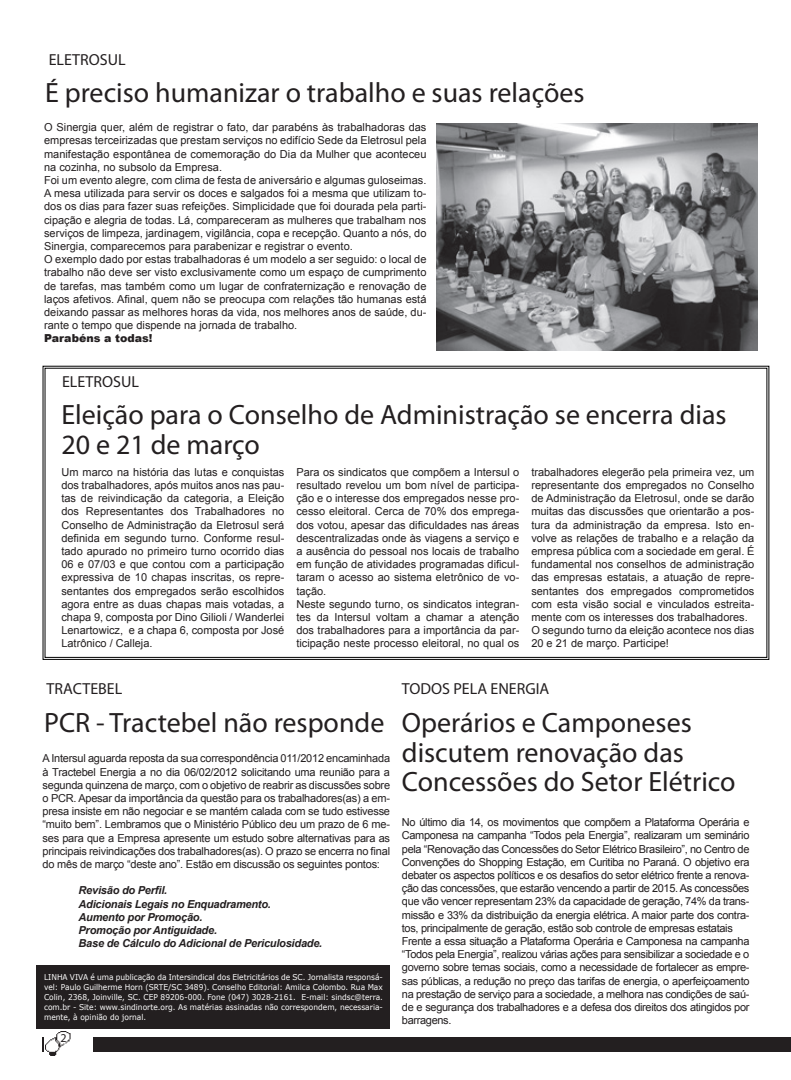
<style>
.page{position:relative;width:791px;height:1080px;background:#fff}
.page>*{position:absolute;margin:0;border:0;box-sizing:border-box;transform-origin:0 0}
.t1{font:28px/30px "Myriad Pro";color:#231f20}
.t2{font:16px "Myriad Pro";color:#231f20}
.t3{font:12px "Myriad Pro";color:#231f20}
.t4{font:11px/13.2px "Arial";color:#231f20}
.t5{font:11px/13.2px "Arial";letter-spacing:-.03em;color:#231f20}
.t6{font:italic 700 11px/13.2px "Arial";letter-spacing:-.02em;color:#231f20}
.t7{font:900 11px "Arial";color:#231f20}
.t8{font:8px/10.1px "Verdana";color:#fff;text-align:justify;scale:.93 1}
</style>
<div class="page">
<div style="left:43px;top:1037px;width:748px;height:15px;background:#231f20"></div>
<img style="left:44px;top:1032px;width:48px;height:24px">
<svg style="left:42px;top:365px;width:728px;height:295px"></svg>
<img style="left:436px;top:123px;width:322px;height:227px">
<div style="left:36px;top:965px;width:354px;height:64px;background:#231f20"></div>
<h2 class="t2" style="left:49px;top:50px;width:78px">ELETROSUL</h2>
<h1 class="t1" style="left:45px;top:77px;width:541px">É preciso humanizar o trabalho e suas relações</h1>
<p class="t4" style="left:44px;top:121px;width:384px">O Sinergia quer, além de registrar o fato, dar parabéns às trabalhadoras das empresas terceirizadas que prestam serviços no edifício Sede da Eletrosul pela manifestação espontânea de comemoração do Dia da Mulher que aconteceu na cozinha, no subsolo da Empresa.<br>Foi um evento alegre, com clima de festa de aniversário e algumas guloseimas.<br>A mesa utilizada para servir os doces e salgados foi a mesma que utilizam to&shy;dos os dias para fazer suas refeições. Simplicidade que foi dourada pela parti&shy;cipação e alegria de todas. Lá, compareceram as mulheres que trabalham nos serviços de limpeza, jardinagem, vigilância, copa e recepção. Quanto a nós, do Sinergia, comparecemos para parabenizar e registrar o evento.<br>O exemplo dado por estas trabalhadoras é um modelo a ser seguido: o local de trabalho não deve ser visto exclusivamente como um espaço de cumprimento de tarefas, mas também como um lugar de confraternização e renovação de laços afetivos. Afinal, quem não se preocupa com relações tão humanas está deixando passar as melhores horas da vida, nos melhores anos de saúde, du&shy;rante o tempo que dispende na jornada de trabalho.</p>
<p class="t7" style="left:44px;top:330px;width:110px">Parabéns a todas!</p>
<h2 class="t2" style="left:62px;top:372px;width:78px">ELETROSUL</h2>
<h1 class="t1" style="left:61px;top:399px;width:667px">Eleição para o Conselho de Administração se encerra dias<br>20 e 21 de março</h1>
<p class="t4" style="left:61px;top:465px;width:224px;text-align:justify">Um marco na história das lutas e conquistas dos trabalhadores, após muitos anos nas pau&shy;tas de reivindicação da categoria, a Eleição dos Representantes dos Trabalhadores no Conselho de Administração da Eletrosul será definida em segundo turno. Conforme resul&shy;tado apurado no primeiro turno ocorrido dias 06 e 07/03 e que contou com a participação expressiva de 10 chapas inscritas, os repre&shy;sentantes dos empregados serão escolhidos agora entre as duas chapas mais votadas, a chapa 9, composta por Dino Gilioli / Wanderlei Lenartowicz, e a chapa 6, composta por José Latrônico / Calleja.</p>
<p class="t4" style="left:296px;top:465px;width:224px">Para os sindicatos que compõem a Intersul o resultado revelou um bom nível de participa&shy;ção e o interesse dos empregados nesse pro&shy;cesso eleitoral. Cerca de 70% dos emprega&shy;dos votou, apesar das dificuldades nas áreas descentralizadas onde às viagens a serviço e a ausência do pessoal nos locais de trabalho em função de atividades programadas dificul&shy;taram o acesso ao sistema eletrônico de vo&shy;tação.<br>Neste segundo turno, os sindicatos integran&shy;tes da Intersul voltam a chamar a atenção dos trabalhadores para a importância da par&shy;ticipação neste processo eleitoral, no qual os</p>
<p class="t4" style="left:531px;top:465px;width:224px">trabalhadores elegerão pela primeira vez, um representante dos empregados no Conselho de Administração da Eletrosul, onde se darão muitas das discussões que orientarão a pos&shy;tura da administração da empresa. Isto en&shy;volve as relações de trabalho e a relação da empresa pública com a sociedade em geral. É fundamental nos conselhos de administração das empresas estatais, a atuação de repre&shy;sentantes dos empregados comprometidos com esta visão social e vinculados estreita&shy;mente com os interesses dos trabalhadores.<br>O segundo turno da eleição acontece nos dias 20 e 21 de março. Participe!</p>
<h2 class="t2" style="left:47px;top:679px;width:77px">TRACTEBEL</h2>
<h1 class="t1" style="left:44px;top:707px;width:342px">PCR - Tractebel não responde</h1>
<p class="t4" style="left:43px;top:752px;width:349px;text-align:justify">A Intersul aguarda reposta da sua correspondência 011/2012 encaminhada à Tractebel Energia a no dia 06/02/2012 solicitando uma reunião para a segunda quinzena de março, com o objetivo de reabrir as discussões sobre o PCR. Apesar da importância da questão para os trabalhadores(as) a em&shy;presa insiste em não negociar e se mantém calada com se tudo estivesse “muito bem”. Lembramos que o Ministério Público deu um prazo de 6 me&shy;ses para que a Empresa apresente um estudo sobre alternativas para as principais reivindicações dos trabalhadores(as). O prazo se encerra no final do mês de março “deste ano”. Estão em discussão os seguintes pontos:</p>
<p class="t6" style="left:79px;top:884px;width:245px">Revisão do Perfil.<br>Adicionais Legais no Enquadramento.<br>Aumento por Promoção.<br>Promoção por Antiguidade.<br>Base de Cálculo do Adicional de Periculosidade.</p>
<p class="t8" style="left:44px;top:972px;width:366px">LINHA VIVA é uma publicação da Intersindical dos Eletricitários de SC. Jornalista responsá&shy;vel: Paulo Guilherme Horn (SRTE/SC 3489). Conselho Editorial: Amilca Colombo. Rua Max Colin, 2368, Joinville, SC. CEP 89206-000. Fone (047) 3028-2161. E-mail: sindsc@terra. com.br - Site: www.sindinorte.org. As matérias assinadas não correspondem, necessaria&shy;mente, à opinião do jornal.</p>
<p class="t3" style="left:61px;top:1030px;width:8px">2</p>
<h2 class="t2" style="left:402px;top:679px;width:149px">TODOS PELA ENERGIA</h2>
<h1 class="t1" style="left:402px;top:707px;width:335px">Operários e Camponeses discutem renovação das<br>Concessões do Setor Elétrico</h1>
<p class="t5" style="left:402px;top:816px;width:349px">No último dia 14, os movimentos que compõem a Plataforma Operária e Camponesa na campanha “Todos pela Energia”, realizaram um seminário pela “Renovação das Concessões do Setor Elétrico Brasileiro”, no Centro de Convenções do Shopping Estação, em Curitiba no Paraná. O objetivo era debater os aspectos políticos e os desafios do setor elétrico frente a renova&shy;ção das concessões, que estarão vencendo a partir de 2015. As concessões que vão vencer representam 23% da capacidade de geração, 74% da trans&shy;missão e 33% da distribuição da energia elétrica. A maior parte dos contra&shy;tos, principalmente de geração, estão sob controle de empresas estatais Frente a essa situação a Plataforma Operária e Camponesa na campanha “Todos pela Energia”, realizou várias ações para sensibilizar a sociedade e o governo sobre temas sociais, como a necessidade de fortalecer as empre&shy;sas públicas, a redução no preço das tarifas de energia, o aperfeiçoamento na prestação de serviço para a sociedade, a melhora nas condições de saú&shy;de e segurança dos trabalhadores e a defesa dos direitos dos atingidos por barragens.</p>
</div>
